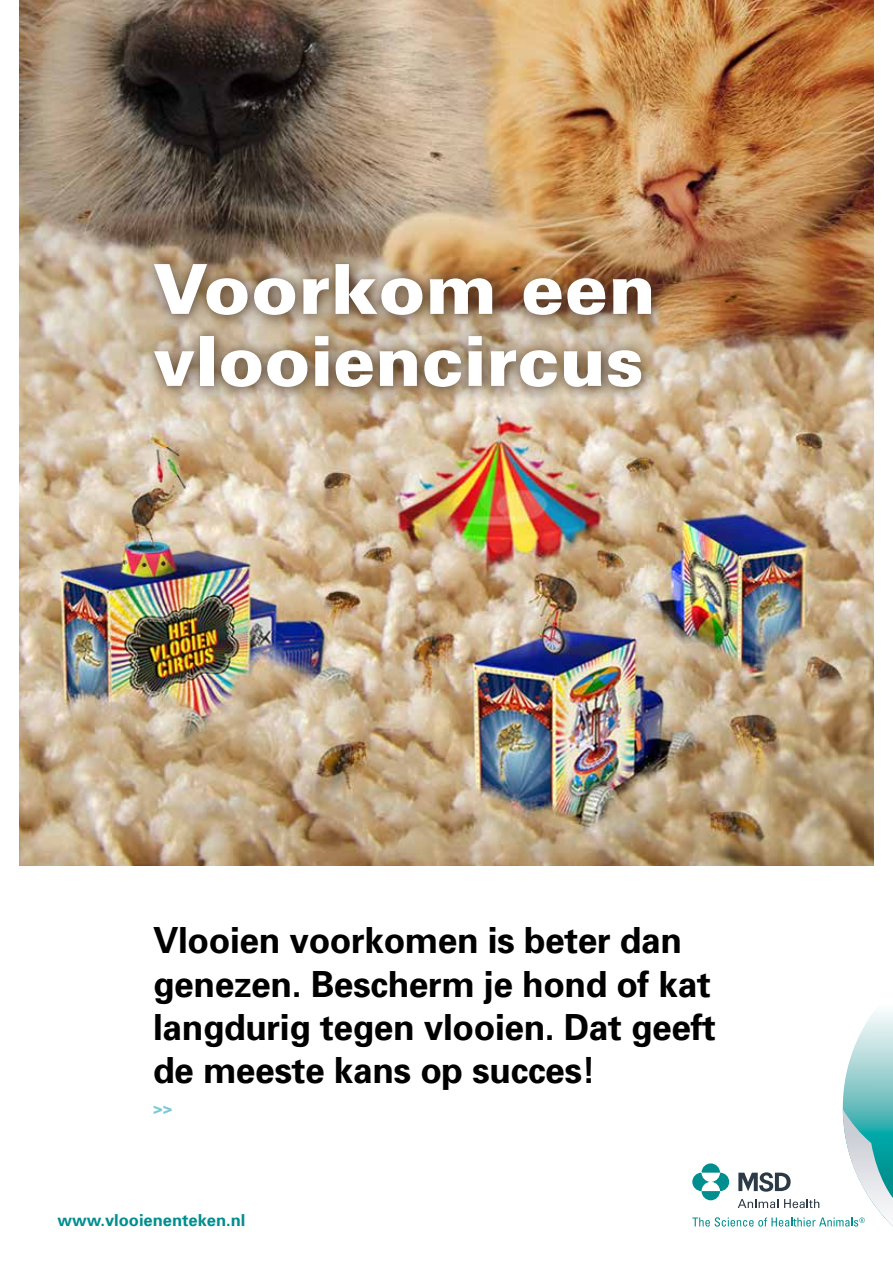
<style>
.page{position:relative;width:893px;height:1263px;background:#fff}
.page>*{position:absolute;margin:0;border:0;box-sizing:border-box;transform-origin:0 0}
.t1{font:900 69px/72px "Univers";color:#fff}
.t2{font:700 36px/43.2px "Univers";letter-spacing:-.01em;color:#000}
.t3{font:700 17.25px "Univers";color:#7ac9d6}
.t4{font:700 16.5px "Univers";color:#008e8e}
</style>
<div class="page">
<img style="left:19px;top:0;width:855px;height:865px">
<svg style="left:692px;top:1012px;width:201px;height:215px"></svg>
<img style="left:142px;top:251px;width:524px;height:152px">
<h1 class="t1" style="left:153px;top:253px;width:504px">Voorkom een vlooiencircus</h1>
<p class="t2" style="left:153px;top:919px;width:564px">Vlooien voorkomen is beter dan genezen. Bescherm je hond of kat langdurig tegen vlooien. Dat geeft de meeste kans op succes!</p>
<p class="t3" style="left:153px;top:1097px;width:21px">&gt;&gt;</p>
<p class="t4" style="left:57px;top:1210px;width:189px">www.vlooienenteken.nl</p>
</div>
